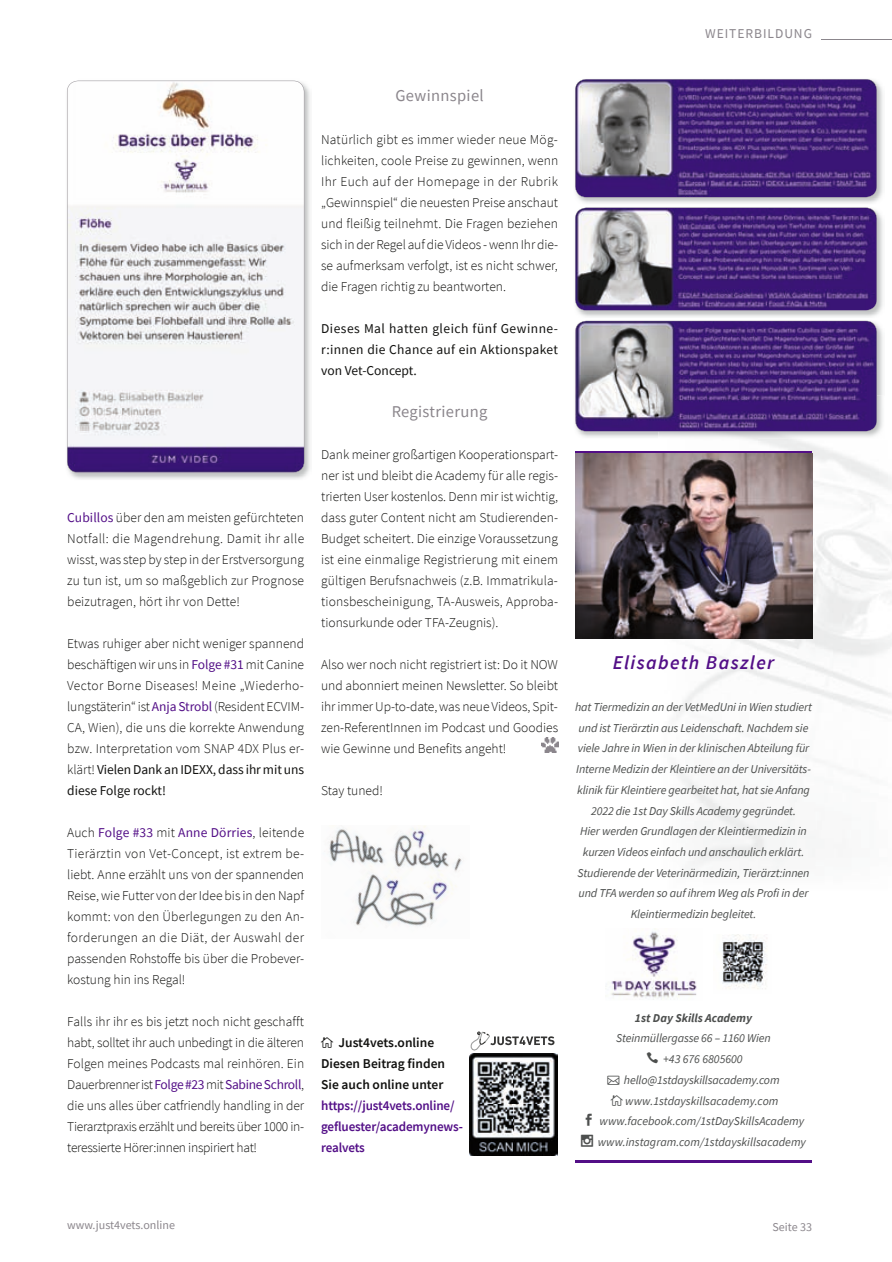
<style>
.page{position:relative;width:892px;height:1262px;background:#fff}
.page>*{position:absolute;margin:0;border:0;box-sizing:border-box;transform-origin:0 0}
.t1{font:italic 600 19.5px "Source Sans Pro";letter-spacing:.07em;color:#530f87}
.t2{font:16.5px "Source Sans Pro";letter-spacing:.02em;color:#8b868c}
.t3{font:300 13.5px/21px "Source Sans Pro";color:#11110f;text-align:justify}
.t4{font:600 13.5px/21px "Source Sans Pro";letter-spacing:-.01em;color:#530f87}
.t5{font:13.5px/21px "Source Sans Pro";letter-spacing:.025em;color:#11110f;text-align:justify}
.t6{font:13.5px "Source Sans Pro";letter-spacing:.07em;color:#8b868c}
.t7{font:italic 12px/20.7px "Source Sans Pro";letter-spacing:-.01em;color:#4d4f4e;text-align:center}
.t8{font:12px "Source Sans Pro";color:#8b868c}
.t9{font:italic 700 12px "Source Sans Pro";color:#4d4f4e}
.s1{font-weight:400;color:#530f87}
.s2{font-weight:400}
.s3{color:#11110f}
</style>
<div class="page">
<hr style="left:821px;top:39px;width:70px;height:1px;background:#8b868c">
<img style="left:541px;top:737px;width:17px;height:15px">
<img style="left:329px;top:826px;width:133px;height:101px">
<img style="left:757px;top:438px;width:134px;height:431px">
<img style="left:658px;top:438px;width:99px;height:434px">
<hr style="left:575px;top:451px;width:236px;height:3px;background:#530f87">
<img style="left:575px;top:453px;width:236px;height:185px">
<hr style="left:575px;top:1159px;width:236px;height:2px;background:#530f87">
<img style="left:469px;top:1053px;width:87px;height:102px">
<svg style="left:470px;top:1031px;width:84px;height:20px"></svg>
<img style="left:611px;top:931px;width:86px;height:69px">
<img style="left:722px;top:934px;width:45px;height:55px">
<img style="left:69px;top:80px;width:241px;height:399px">
<svg style="left:67px;top:81px;width:237px;height:391px;fill:#f5f5f8"></svg>
<img style="left:577px;top:82px;width:306px;height:356px">
<svg style="left:575px;top:207px;width:301px;height:103px;background:#634b87"></svg>
<svg style="left:575px;top:79px;width:301px;height:118px;background:#5e4586"></svg>
<img style="left:658px;top:395px;width:225px;height:43px">
<svg style="left:575px;top:321px;width:301px;height:110px;background:#644c8b"></svg>
<p class="t6" style="left:704px;top:25px;width:108px">WEITERBILDUNG</p>
<p class="t3" style="left:67px;top:506px;width:238px"><span class="s1">Cubillos</span> über den am meisten gefürchteten Notfall: die Magendrehung. Damit ihr alle wisst, was step by step in der Erstversorgung zu tun ist, um so maßgeblich zur Prognose beizutragen, hört ihr von Dette!</p>
<p class="t3" style="left:67px;top:632px;width:238px">Etwas ruhiger aber nicht weniger spannend beschäftigen wir uns in <span class="s1">Folge #31</span> mit Canine Vector Borne Diseases! Meine „Wiederho&shy;lungstäterin“ ist <span class="s1">Anja Strobl</span>(Resident ECVIM-CA, Wien), die uns die korrekte Anwendung bzw. Interpretation vom SNAP 4DX Plus er&shy;klärt! <span class="s2">Vielen Dank an IDEXX, dass ihr mit uns diese Folge rockt!</span></p>
<p class="t3" style="left:67px;top:822px;width:238px">Auch <span class="s1">Folge #33</span> mit <span class="s1">Anne Dörries</span>, leitende Tierärztin von Vet-Concept, ist extrem be&shy;liebt. Anne erzählt uns von der spannenden Reise, wie Futter von der Idee bis in den Napf kommt: von den Überlegungen zu den An&shy;forderungen an die Diät, der Auswahl der passenden Rohstoffe bis über die Probever&shy;kostung hin ins Regal!</p>
<p class="t3" style="left:67px;top:1011px;width:238px">Falls ihr ihr es bis jetzt noch nicht geschafft habt, solltet ihr auch unbedingt in die älteren Folgen meines Podcasts mal reinhören. Ein Dauerbrenner ist <span class="s1">Folge #23</span> mit <span class="s1">Sabine Schroll</span>, die uns alles über catfriendly handling in der Tierarztpraxis erzählt und bereits über 1000 in&shy;teressierte Hörer:innen inspiriert hat!</p>
<p class="t2" style="left:395px;top:85px;width:90px">Gewinnspiel</p>
<p class="t3" style="left:321px;top:128px;width:238px">Natürlich gibt es immer wieder neue Mög&shy;lichkeiten, coole Preise zu gewinnen, wenn Ihr Euch auf der Homepage in der Rubrik „Gewinnspiel“ die neuesten Preise anschaut und fleißig teilnehmt. Die Fragen beziehen sich in der Regel auf die Videos - wenn Ihr die&shy;se aufmerksam verfolgt, ist es nicht schwer, die Fragen richtig zu beantworten.</p>
<p class="t5" style="left:321px;top:317px;width:238px">Dieses Mal hatten gleich fünf Gewinne&shy;r:innen die Chance auf ein Aktionspaket von Vet-Concept.</p>
<p class="t2" style="left:391px;top:400px;width:97px">Registrierung</p>
<p class="t3" style="left:321px;top:443px;width:238px">Dank meiner großartigen Kooperationspart&shy;ner ist und bleibt die Academy für alle regis&shy;trierten User kostenlos. Denn mir ist wichtig, dass guter Content nicht am Studierenden-Budget scheitert. Die einzige Voraussetzung ist eine einmalige Registrierung mit einem gültigen Berufsnachweis (z.B. Immatrikula&shy;tionsbescheinigung, TA-Ausweis, Approba&shy;tionsurkunde oder TFA-Zeugnis).</p>
<p class="t3" style="left:321px;top:653px;width:238px">Also wer noch nicht registriert ist: Do it NOW und abonniert meinen Newsletter. So bleibt ihr immer Up-to-date, was neue Videos, Spit&shy;zen-ReferentInnen im Podcast und Goodies wie Gewinne und Benefits angeht!</p>
<p class="t3" style="left:321px;top:779px;width:63px">Stay tuned!</p>
<p class="t4" style="left:321px;top:1031px;width:143px;text-indent:17px"><span class="s3">Just4vets.online<br>Diesen Beitrag finden<br>Sie auch online unter </span>https://just4vets.online/ gefluester/academynews&shy;realvets</p>
<p class="t1" style="left:612px;top:650px;width:163px">Elisabeth Baszler</p>
<p class="t7" style="left:575px;top:696px;width:238px">hat Tiermedizin an der VetMedUni in Wien studiert und ist Tierärztin aus Leidenschaft. Nachdem sie viele Jahre in Wien in der klinischen Abteilung für Interne Medizin der Kleintiere an der Universitäts&shy;klinik für Kleintiere gearbeitet hat, hat sie Anfang 2022 die 1st Day Skills Academy gegründet.<br>Hier werden Grundlagen der Kleintiermedizin in kurzen Videos einfach und anschaulich erklärt.<br>Studierende der Veterinärmedizin, Tierärzt:innen und TFA werden so auf ihrem Weg als Profi in der Kleintiermedizin begleitet.</p>
<p class="t9" style="left:634px;top:1009px;width:118px">1st Day Skills Academy</p>
<p class="t7" style="left:616px;top:1027px;width:156px">Steinmüllergasse 66 – 1160 Wien</p>
<p class="t7" style="left:663px;top:1048px;width:81px">+43 676 6805600</p>
<p class="t7" style="left:623px;top:1069px;width:157px">hello@1stdayskillsacademy.com</p>
<p class="t7" style="left:625px;top:1089px;width:155px">www.1stdayskillsacademy.com</p>
<p class="t7" style="left:599px;top:1110px;width:206px">www.facebook.com/1stDaySkillsAcademy</p>
<p class="t7" style="left:597px;top:1131px;width:210px">www.instagram.com/1stdayskillsacademy</p>
<p class="t8" style="left:67px;top:1217px;width:109px">www.just4vets.online</p>
<p class="t8" style="left:772px;top:1218px;width:41px">Seite 33</p>
</div>
